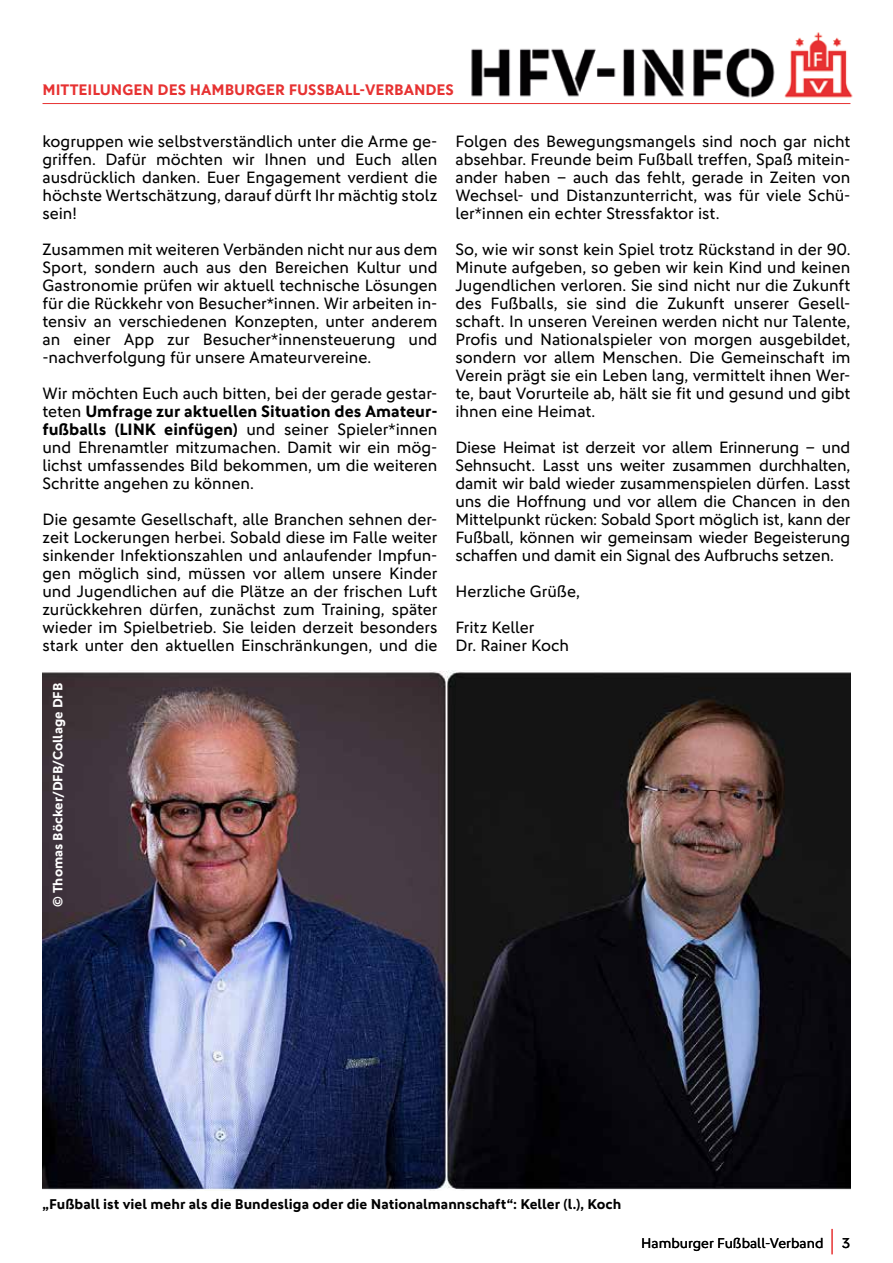
<style>
.page{position:relative;width:893px;height:1263px;background:#fff}
.page>*{position:absolute;margin:0;border:0;box-sizing:border-box;transform-origin:0 0}
.t1{font:16.5px/18px "DFB Sans";letter-spacing:-.005em;color:#000;text-align:justify}
.t2{font:700 15.3px "DFB Sans";color:#e73232}
.t3{font:700 14.25px "DFB Sans";color:#000}
.t4{font:14.25px "DFB Sans";color:#000}
.t5{font:700 13.5px "DFB Sans";color:#fff}
.s1{font-weight:700}
</style>
<div class="page">
<hr style="left:831px;top:1229px;width:2px;height:25px;background:#e73232">
<hr style="left:43px;top:103px;width:807px;height:1px;background:#e73232">
<img style="left:471px;top:32px;width:382px;height:66px">
<img style="left:43px;top:670px;width:807px;height:520px">
<p class="t2" style="left:43px;top:80px;width:413px">MITTEILUNGEN DES HAMBURGER FUSSBALL-VERBANDES</p>
<p class="t1" style="left:43px;top:132px;width:396px">kogruppen wie selbstverständlich unter die Arme ge&shy;griffen. Dafür möchten wir Ihnen und Euch allen ausdrücklich danken. Euer Engagement verdient die höchste Wertschätzung, darauf dürft Ihr mächtig stolz sein!</p>
<p class="t1" style="left:43px;top:240px;width:396px">Zusammen mit weiteren Verbänden nicht nur aus dem Sport, sondern auch aus den Bereichen Kultur und Gastronomie prüfen wir aktuell technische Lösungen für die Rückkehr von Besucher*innen. Wir arbeiten in&shy;tensiv an verschiedenen Konzepten, unter anderem an einer App zur Besucher*innensteuerung und -nachverfolgung für unsere Amateurvereine.</p>
<p class="t1" style="left:43px;top:384px;width:396px">Wir möchten Euch auch bitten, bei der gerade gestar&shy;teten <span class="s1">Umfrage zur aktuellen Situation des Amateur&shy;fußballs (LINK einfügen)</span> und seiner Spieler*innen und Ehrenamtler mitzumachen. Damit wir ein mög&shy;lichst umfassendes Bild bekommen, um die weiteren Schritte angehen zu können.</p>
<p class="t1" style="left:43px;top:510px;width:396px">Die gesamte Gesellschaft, alle Branchen sehnen der&shy;zeit Lockerungen herbei. Sobald diese im Falle weiter sinkender Infektionszahlen und anlaufender Impfun&shy;gen möglich sind, müssen vor allem unsere Kinder und Jugendlichen auf die Plätze an der frischen Luft zurückkehren dürfen, zunächst zum Training, später wieder im Spielbetrieb. Sie leiden derzeit besonders stark unter den aktuellen Einschränkungen, und die</p>
<p class="t5" style="left:50px;top:907px;width:225px;rotate:-90deg">© Thomas Böcker/DFB/Collage DFB</p>
<p class="t1" style="left:455px;top:132px;width:396px">Folgen des Bewegungsmangels sind noch gar nicht absehbar. Freunde beim Fußball treffen, Spaß mitein&shy;ander haben – auch das fehlt, gerade in Zeiten von Wechsel- und Distanzunterricht, was für viele Schü&shy;ler*innen ein echter Stressfaktor ist.</p>
<p class="t1" style="left:455px;top:240px;width:396px">So, wie wir sonst kein Spiel trotz Rückstand in der 90.<br>Minute aufgeben, so geben wir kein Kind und keinen Jugendlichen verloren. Sie sind nicht nur die Zukunft des Fußballs, sie sind die Zukunft unserer Gesell&shy;schaft. In unseren Vereinen werden nicht nur Talente, Profis und Nationalspieler von morgen ausgebildet, sondern vor allem Menschen. Die Gemeinschaft im Verein prägt sie ein Leben lang, vermittelt ihnen Wer&shy;te, baut Vorurteile ab, hält sie fit und gesund und gibt ihnen eine Heimat.</p>
<p class="t1" style="left:455px;top:438px;width:396px">Diese Heimat ist derzeit vor allem Erinnerung – und Sehnsucht. Lasst uns weiter zusammen durchhalten, damit wir bald wieder zusammenspielen dürfen. Lasst uns die Hoffnung und vor allem die Chancen in den Mittelpunkt rücken: Sobald Sport möglich ist, kann der Fußball, können wir gemeinsam wieder Begeisterung schaffen und damit ein Signal des Aufbruchs setzen.</p>
<p class="t1" style="left:455px;top:573px;width:126px;line-height:36px">Herzliche Grüße,<br>Fritz Keller</p>
<p class="t1" style="left:455px;top:636px;width:115px">Dr. Rainer Koch</p>
<p class="t3" style="left:43px;top:1195px;width:580px">„Fußball ist viel mehr als die Bundesliga oder die Nationalmannschaft“: Keller (l.), Koch</p>
<p class="t4" style="left:641px;top:1235px;width:184px">Hamburger Fußball-Verband</p>
<p class="t4" style="left:842px;top:1235px;width:10px">3</p>
</div>
